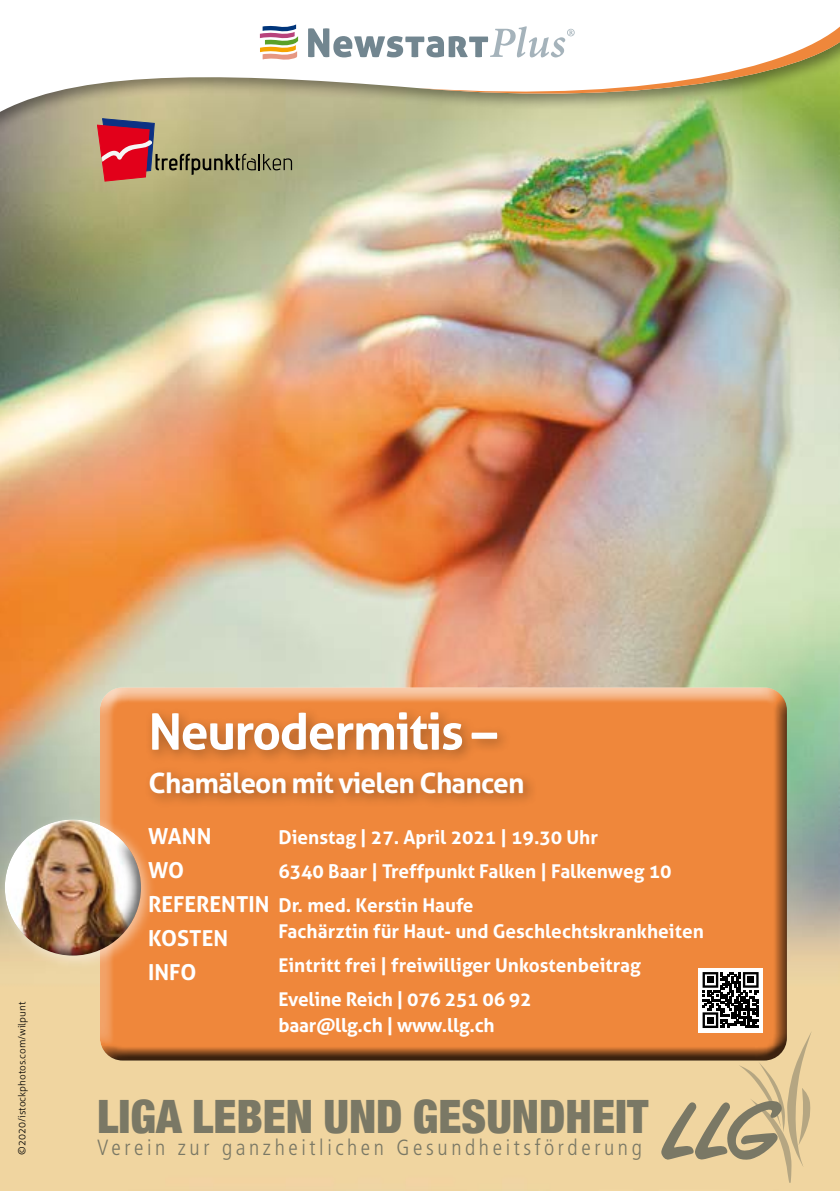
<style>
.page{position:relative;width:840px;height:1191px;background:#fff}
.page>*{position:absolute;margin:0;border:0;box-sizing:border-box;transform-origin:0 0}
.t1{font:700 50px "Aller";letter-spacing:-.03em;color:#fff}
.t2{font:900 condensed 46px "Helvetica Neue";color:#7a7865}
.t3{font:700 28px "Aller";letter-spacing:-.03em;color:#fff}
.t4{font:300 condensed 22px "Frutiger LT";letter-spacing:.165em;color:#7a7865}
.t5{font:700 22px/34px "Aller";color:#fff}
.t6{font:700 19px/34px "Aller";color:#fff}
.t7{font:300 10px "Aller";color:#000}
</style>
<div class="page">
<img style="left:0;top:134px;width:839px;height:1057px">
<img style="left:738px;top:1031px;width:73px;height:151px">
<div style="left:0;top:0;width:839px;height:134px;background:#000;opacity:.4"></div>
<svg style="left:0;top:0;width:839px;height:119px"></svg>
<svg style="left:418px;top:8px;width:421px;height:100px"></svg>
<div style="left:259px;top:15px;width:317px;height:49px;background:#fff"></div>
<svg style="left:260px;top:24px;width:38px;height:36px"></svg>
<svg style="left:308px;top:26px;width:266px;height:31px"></svg>
<div style="left:85px;top:674px;width:710px;height:384px;background:#fff;opacity:.75"></div>
<div style="left:91px;top:690px;width:710px;height:372px;background:#000;opacity:.75"></div>
<div style="left:143px;top:705px;width:394px;height:103px;background:#000;opacity:.3"></div>
<div style="left:0;top:812px;width:157px;height:159px;background:#fff;opacity:.5"></div>
<div style="left:0;top:804px;width:129px;height:131px;background:#fff;opacity:.75"></div>
<div style="left:9px;top:832px;width:148px;height:124px;background:#000;opacity:.75"></div>
<img style="left:660px;top:1101px;width:121px;height:59px">
<div style="left:697px;top:967px;width:65px;height:65px;background:#fff"></div>
<svg style="left:702px;top:972px;width:56px;height:56px"></svg>
<div style="left:706px;top:976px;width:7px;height:7px;background:#000"></div>
<div style="left:747px;top:976px;width:6px;height:7px;background:#000"></div>
<div style="left:706px;top:1016px;width:7px;height:7px;background:#000"></div>
<svg style="left:97px;top:119px;width:195px;height:62px;background:#af846a"></svg>
<p class="t7" style="left:16px;top:1154px;width:154px;rotate:-90deg">©2020/istockphotos.com/wilpunt</p>
<h1 class="t1" style="left:148px;top:701px;width:349px">Neurodermitis –</h1>
<h3 class="t3" style="left:148px;top:766px;width:377px">Chamäleon mit vielen Chancen</h3>
<p class="t5" style="left:148px;top:819px;width:123px">WANN<br>WO<br>REFERENTIN<br>KOSTEN<br>INFO</p>
<p class="t6" style="left:278px;top:820px;width:394px">Dienstag | 27. April 2021 | 19.30 Uhr<br>6340 Baar | Treffpunkt Falken | Falkenweg 10<br>Dr. med. Kerstin Haufe</p>
<p class="t6" style="left:278px;top:914px;width:427px">Fachärztin für Haut- und Geschlechtskrankheiten<br>Eintritt frei | freiwilliger Unkostenbeitrag<br>Eveline Reich | 076 251 06 92</p>
<p class="t6" style="left:278px;top:1007px;width:218px">baar@llg.ch | www.llg.ch</p>
<h2 class="t2" style="left:97px;top:1079px;width:552px">LIGA LEBEN UND GESUNDHEIT</h2>
<p class="t4" style="left:97px;top:1135px;width:545px">Verein zur ganzheitlichen Gesundheitsförderung</p>
</div>
